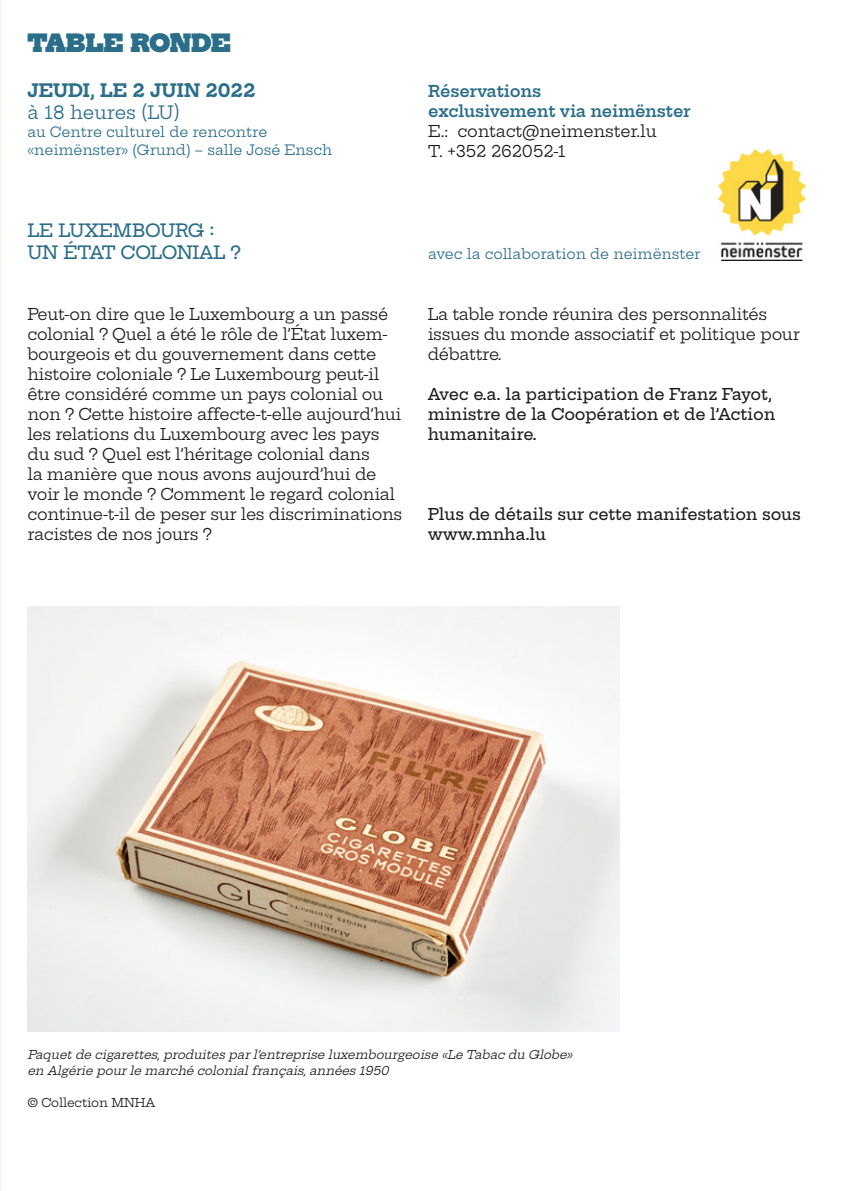
<style>
.page{position:relative;width:842px;height:1191px;background:#fff}
.page>*{position:absolute;margin:0;border:0;box-sizing:border-box;transform-origin:0 0}
.t1{font:900 24px "Hepta Slab";letter-spacing:-.01em;color:#2b6e8a}
.t2{font:500 18px/22px "Hepta Slab";letter-spacing:-.01em;color:#2b6e8a}
.t3{font:700 18px "Hepta Slab";color:#2b6e8a}
.t4{font:18px "Hepta Slab";color:#2b6e8a}
.t5{font:16px/20px "Hepta Slab";letter-spacing:-.02em;color:#1b1c20}
.t6{font:500 16px/20px "Hepta Slab";letter-spacing:-.01em;color:#1b1c20}
.t7{font:600 16px/20px "Hepta Slab";letter-spacing:-.01em;color:#2b6e8a}
.t8{font:14px/18px "Hepta Slab";color:#2b6e8a}
.t9{font:italic 12px/16px "Hepta Slab";color:#1b1c20}
.t10{font:12px "Hepta Slab";letter-spacing:-.01em;color:#1b1c20}
</style>
<div class="page">
<hr style="left:0;top:0;width:1px;height:1191px;background:#f7f1e8">
<img style="left:27px;top:606px;width:592px;height:425px">
<img style="left:719px;top:150px;width:85px;height:111px">
<h1 class="t1" style="left:27px;top:23px;width:205px">TABLE RONDE</h1>
<p class="t3" style="left:27px;top:75px;width:229px">JEUDI, LE 2 JUIN 2022</p>
<p class="t4" style="left:27px;top:97px;width:154px">à 18 heures (LU)</p>
<p class="t8" style="left:27px;top:121px;width:306px">au Centre culturel de rencontre «neimënster» (Grund) – salle José Ensch</p>
<p class="t2" style="left:27px;top:217px;width:215px">LE LUXEMBOURG :<br>UN ÉTAT COLONIAL ?</p>
<p class="t7" style="left:428px;top:80px;width:264px">Réservations<br>exclusivement via neimënster</p>
<p class="t5" style="left:428px;top:120px;width:230px">E.: contact@neimenster.lu<br>T. +352 262052-1</p>
<p class="t8" style="left:428px;top:243px;width:274px">avec la collaboration de neimënster</p>
<p class="t5" style="left:27px;top:303px;width:376px">Peut-on dire que le Luxembourg a un passé colonial ? Quel a été le rôle de l’État luxem&shy;bourgeois et du gouvernement dans cette histoire coloniale ? Le Luxembourg peut-il être considéré comme un pays colonial ou non ? Cette histoire affecte-t-elle aujourd’hui les relations du Luxembourg avec les pays du sud ? Quel est l’héritage colonial dans<br>la manière que nous avons aujourd’hui de voir le monde ? Comment le regard colonial continue-t-il de peser sur les discriminations racistes de nos jours ?</p>
<p class="t5" style="left:428px;top:303px;width:374px">La table ronde réunira des personnalités issues du monde associatif et politique pour débattre.</p>
<p class="t6" style="left:428px;top:383px;width:349px">Avec e.a. la participation de Franz Fayot, ministre de la Coopération et de l’Action humanitaire.</p>
<p class="t6" style="left:428px;top:503px;width:375px">Plus de détails sur cette manifestation sous www.mnha.lu</p>
<p class="t9" style="left:27px;top:1045px;width:550px">Paquetde cigarettes,produitesparl’entreprise luxembourgeoise «Le Tabac du Globe» en Algérie pourle marché colonialfrançais,années1950</p>
<p class="t10" style="left:27px;top:1092px;width:130px">© Collection MNHA</p>
</div>
